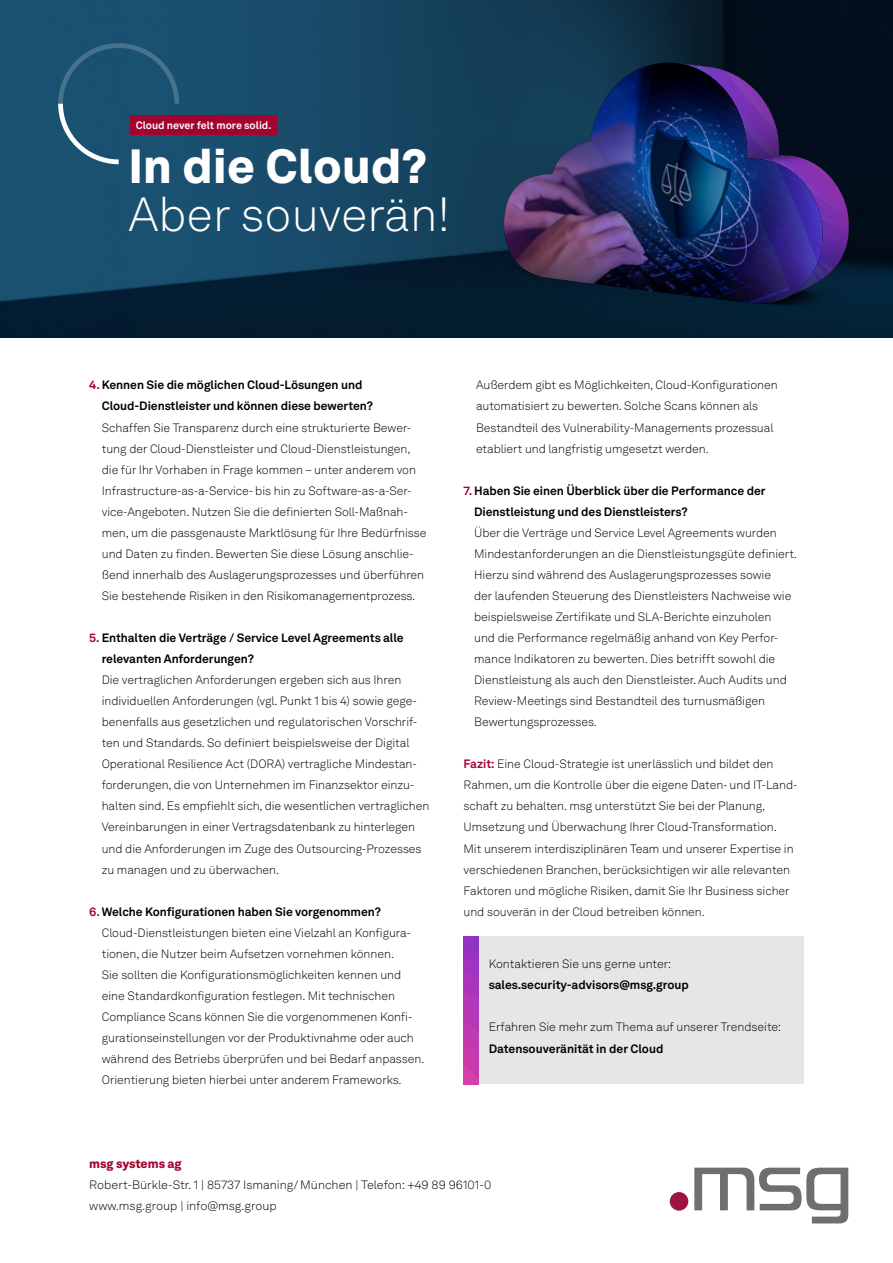
<style>
.page{position:relative;width:893px;height:1263px;background:#fff}
.page>*{position:absolute;margin:0;border:0;box-sizing:border-box;transform-origin:0 0}
.t1{font:300 47.4px "Akkurat LL";color:#fff}
.t2{font:900 47.4px "Akkurat LL";letter-spacing:.01em;color:#fff}
.t3{font:300 12px/21px "Akkurat LL";letter-spacing:-.005em;color:#000}
.t4{font:700 12px/21px "Akkurat LL";letter-spacing:-.005em;color:#000}
.t5{font:900 12px "Akkurat LL";color:#a3042f}
.t6{font:700 10.5px "Akkurat LL";color:#fff}
.s1{color:#a3042f}
.s2{font-weight:700;color:#a3042f}
.s3{font-weight:700}
</style>
<div class="page">
<div style="left:670px;top:1192px;width:18px;height:18px;background:#a01340;border-radius:50%"></div>
<svg style="left:694px;top:1167px;width:154px;height:56px"></svg>
<div style="left:463px;top:937px;width:341px;height:147px;background:#e6e6e6"></div>
<svg style="left:463px;top:937px;width:16px;height:147px;background:#b337b5"></svg>
<img style="left:0;top:0;width:893px;height:337px">
<div style="left:486px;top:242px;width:364px;height:96px;background:#041f32"></div>
<img style="left:502px;top:63px;width:349px;height:244px">
<svg style="left:56px;top:42px;width:124px;height:125px;background:#235775"></svg>
<div style="left:130px;top:116px;width:147px;height:19px;background:#a3042f"></div>
<p class="t6" style="left:136px;top:117px;width:137px">Cloud never felt more solid.</p>
<h1 class="t2" style="left:128px;top:129px;width:301px">In die Cloud?</h1>
<h1 class="t1" style="left:128px;top:181px;width:323px">Aber souverän!</h1>
<p class="t4" style="left:102px;top:374px;width:273px;text-indent:-13px"><span class="s1">4.</span> Kennen Sie die möglichen Cloud-Lösungen und<br>Cloud-Dienstleister und können diese bewerten?</p>
<p class="t3" style="left:102px;top:416px;width:326px">Schaffen Sie Transparenz durch eine strukturierte Bewer&shy;tung der Cloud-Dienstleister und Cloud-Dienstleistungen, die für Ihr Vorhaben in Frage kommen – unter anderem von Infrastructure-as-a-Service- bis hin zu Software-as-a-Ser&shy;vice-Angeboten. Nutzen Sie die definierten Soll-Maßnah&shy;men, um die passgenauste Marktlösung für Ihre Bedürfnisse und Daten zu finden. Bewerten Sie diese Lösung anschlie&shy;ßend innerhalb des Auslagerungsprozesses und überführen Sie bestehende Risiken in den Risikomanagementprozess.</p>
<p class="t4" style="left:102px;top:626px;width:303px;text-indent:-12px"><span class="s1">5.</span> Enthalten die Verträge / Service Level Agreements alle relevanten Anforderungen?</p>
<p class="t3" style="left:102px;top:669px;width:329px">Die vertraglichen Anforderungen ergeben sich aus Ihren individuellen Anforderungen (vgl. Punkt 1 bis 4) sowie gege&shy;benenfalls aus gesetzlichen und regulatorischen Vorschrif&shy;ten und Standards. So definiert beispielsweise der Digital Operational Resilience Act (DORA) vertragliche Mindestan&shy;forderungen, die von Unternehmen im Finanzsektor einzu&shy;halten sind. Es empfiehlt sich, die wesentlichen vertraglichen Vereinbarungen in einer Vertragsdatenbank zu hinterlegen und die Anforderungen im Zuge des Outsourcing-Prozesses zu managen und zu überwachen.</p>
<p class="t3" style="left:102px;top:901px;width:324px;text-indent:-13px"><span class="s2">6.</span><span class="s3">Welche Konfigurationen haben Sie vorgenommen?<br></span>Cloud-Dienstleistungen bieten eine Vielzahl an Konfigura&shy;tionen, die Nutzer beim Aufsetzen vornehmen können.<br>Sie sollten die Konfigurationsmöglichkeiten kennen und eine Standardkonfiguration festlegen. Mit technischen Compliance Scans können Sie die vorgenommenen Konfi&shy;gurationseinstellungen vor der Produktivnahme oder auch während des Betriebs überprüfen und bei Bedarf anpassen.<br>Orientierung bieten hierbei unter anderem Frameworks.</p>
<p class="t3" style="left:476px;top:374px;width:303px">Außerdem gibt es Möglichkeiten, Cloud-Konfigurationen automatisiert zu bewerten. Solche Scans können als Bestandteil des Vulnerability-Managements prozessual etabliert und langfristig umgesetzt werden.</p>
<p class="t4" style="left:474px;top:479px;width:293px;text-indent:-11px"><span class="s1">7.</span> Haben Sie einen Überblick über die Performance der<br>Dienstleistung und des Dienstleisters?</p>
<p class="t3" style="left:474px;top:522px;width:324px">Über die Verträge und Service Level Agreements wurden Mindestanforderungen an die Dienstleistungsgüte definiert.<br>Hierzu sind während des Auslagerungsprozesses sowie<br>der laufenden Steuerung des Dienstleisters Nachweise wie beispielsweise Zertifikate und SLA-Berichte einzuholen<br>und die Performance regelmäßig anhand von Key Perfor&shy;mance Indikatoren zu bewerten. Dies betrifft sowohl die Dienstleistung als auch den Dienstleister. Auch Audits und Review-Meetings sind Bestandteil des turnusmäßigen Bewertungsprozesses.</p>
<p class="t3" style="left:463px;top:753px;width:336px"><span class="s2">Fazit:</span> Eine Cloud-Strategie ist unerlässlich und bildet den Rahmen, um die Kontrolle über die eigene Daten- und IT-Land&shy;schaft zu behalten. msg unterstützt Sie bei der Planung, Umsetzung und Überwachung Ihrer Cloud-Transformation.<br>Mit unserem interdisziplinären Team und unserer Expertise in verschiedenen Branchen, berücksichtigen wir alle relevanten Faktoren und mögliche Risiken, damit Sie Ihr Business sicher und souverän in der Cloud betreiben können.</p>
<p class="t3" style="left:489px;top:953px;width:184px">Kontaktieren Sie uns gerne unter:</p>
<p class="t4" style="left:489px;top:974px;width:202px">sales.security-advisors@msg.group</p>
<p class="t3" style="left:489px;top:1016px;width:294px">Erfahren Sie mehr zum Thema auf unserer Trendseite:</p>
<p class="t4" style="left:489px;top:1037px;width:176px">Datensouveränität in der Cloud</p>
<p class="t5" style="left:89px;top:1154px;width:94px">msg systems ag</p>
<p class="t3" style="left:89px;top:1174px;width:404px">Robert-Bürkle-Str. 1 | 85737 Ismaning/München | Telefon: +49 89 96101-0 www.msg.group | info@msg.group</p>
</div>
